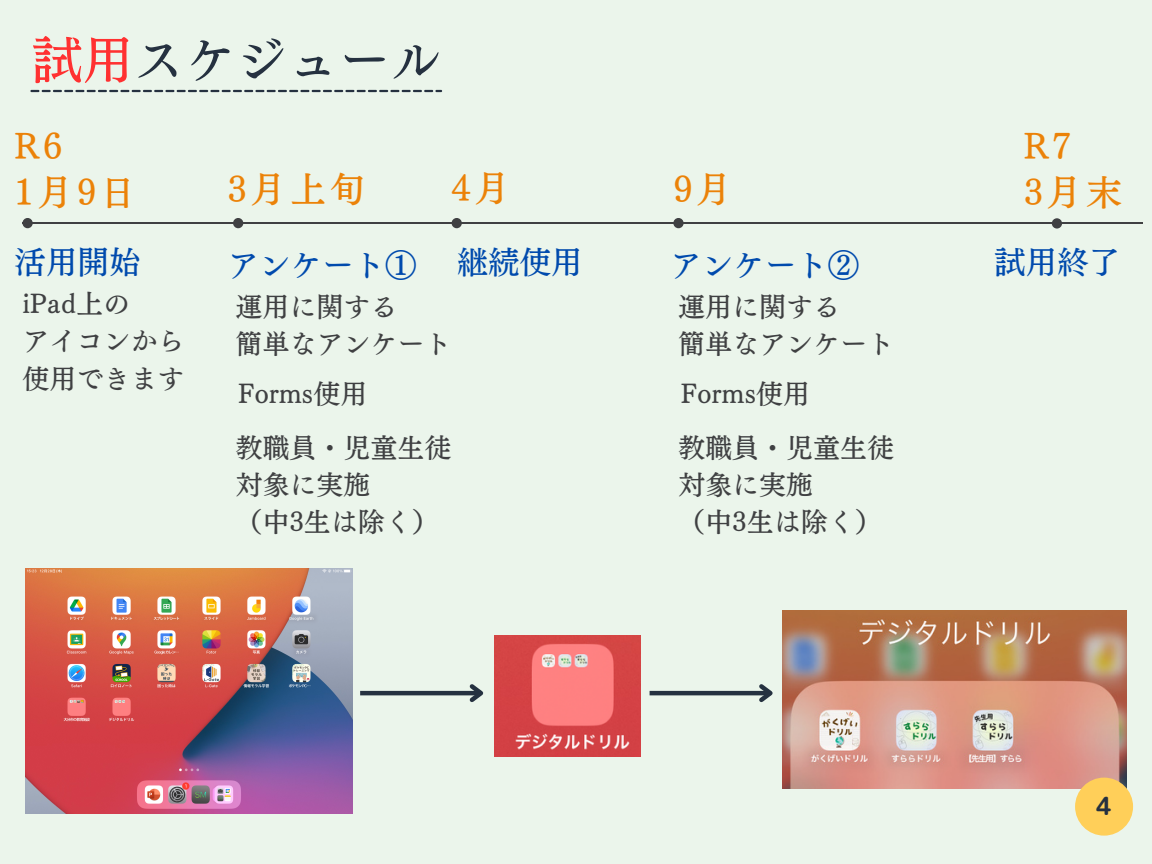
<style>
.page{position:relative;width:1152px;height:864px;background:#ebf5eb}
.page>*{position:absolute;margin:0;border:0;box-sizing:border-box;transform-origin:0 0}
.t1{font:51.15px "Canva Telop Min Pro N D";color:#253140}
.t2{font:36px "Canva Telop Min Pro N D";letter-spacing:.1em;color:#eb8208}
.t3{font:31.5px "Canva Telop Min Pro N D";color:#004aad}
.t4{font:27px "Canva Telop Min Pro N D";color:#3f4042}
.t5{font:25.05px "rounded mplus 1 p bold";color:#253140}
.s1{color:#ff3131}
</style>
<div class="page">
<svg style="left:30px;top:90px;width:412px;height:2px"></svg>
<hr style="left:22px;top:223px;width:1121px;height:1px;background:#3f4042">
<div style="left:22px;top:218px;width:11px;height:10px;background:#3f4042;border-radius:50%"></div>
<div style="left:233px;top:218px;width:10px;height:10px;background:#3f4042;border-radius:50%"></div>
<div style="left:452px;top:218px;width:10px;height:10px;background:#3f4042;border-radius:50%"></div>
<div style="left:673px;top:218px;width:11px;height:10px;background:#3f4042;border-radius:50%"></div>
<div style="left:1052px;top:218px;width:10px;height:11px;background:#3f4042;border-radius:50%"></div>
<img style="left:26px;top:568px;width:326px;height:246px">
<img style="left:494px;top:636px;width:147px;height:120px">
<img style="left:782px;top:610px;width:344px;height:179px">
<hr style="left:360px;top:691px;width:121px;height:4px;background:#253140">
<svg style="left:466px;top:684px;width:18px;height:18px"></svg>
<hr style="left:650px;top:691px;width:120px;height:4px;background:#253140">
<svg style="left:755px;top:684px;width:18px;height:19px"></svg>
<div style="left:1075px;top:778px;width:58px;height:58px;background:#ffcf59;border-radius:50%"></div>
<p class="t1" style="left:31px;top:34px;width:411px"><span class="s1">試用</span>スケジュール</p>
<p class="t2" style="left:15px;top:129px;width:49px">R6</p>
<p class="t2" style="left:15px;top:175px;width:108px">1月9日</p>
<p class="t3" style="left:15px;top:247px;width:128px">活用開始</p>
<p class="t4" style="left:22px;top:291px;width:109px">iPad上の</p>
<p class="t4" style="left:22px;top:328px;width:163px">アイコンから</p>
<p class="t4" style="left:22px;top:365px;width:163px">使用できます</p>
<p class="t2" style="left:228px;top:172px;width:140px">3月上旬</p>
<p class="t2" style="left:452px;top:170px;width:51px">4月</p>
<p class="t2" style="left:673px;top:172px;width:51px">9月</p>
<p class="t3" style="left:457px;top:247px;width:123px">継続使用</p>
<p class="t3" style="left:670px;top:249px;width:191px">アンケート②</p>
<p class="t4" style="left:678px;top:293px;width:163px">運用に関する</p>
<p class="t4" style="left:678px;top:330px;width:217px">簡単なアンケート</p>
<p class="t4" style="left:681px;top:381px;width:127px">Forms使用</p>
<p class="t4" style="left:678px;top:434px;width:217px">教職員・児童生徒</p>
<p class="t4" style="left:678px;top:471px;width:136px">対象に実施</p>
<p class="t4" style="left:678px;top:508px;width:205px">（中3生は除く）</p>
<p class="t3" style="left:228px;top:249px;width:191px">アンケート①</p>
<p class="t4" style="left:236px;top:293px;width:163px">運用に関する</p>
<p class="t4" style="left:236px;top:330px;width:217px">簡単なアンケート</p>
<p class="t4" style="left:238px;top:381px;width:127px">Forms使用</p>
<p class="t4" style="left:236px;top:434px;width:217px">教職員・児童生徒</p>
<p class="t4" style="left:236px;top:471px;width:136px">対象に実施</p>
<p class="t4" style="left:236px;top:508px;width:205px">（中3生は除く）</p>
<p class="t2" style="left:1024px;top:129px;width:49px">R7</p>
<p class="t2" style="left:1024px;top:175px;width:100px">3月末</p>
<p class="t3" style="left:994px;top:247px;width:128px">試用終了</p>
<p class="t5" style="left:1096px;top:788px;width:18px">4</p>
</div>
